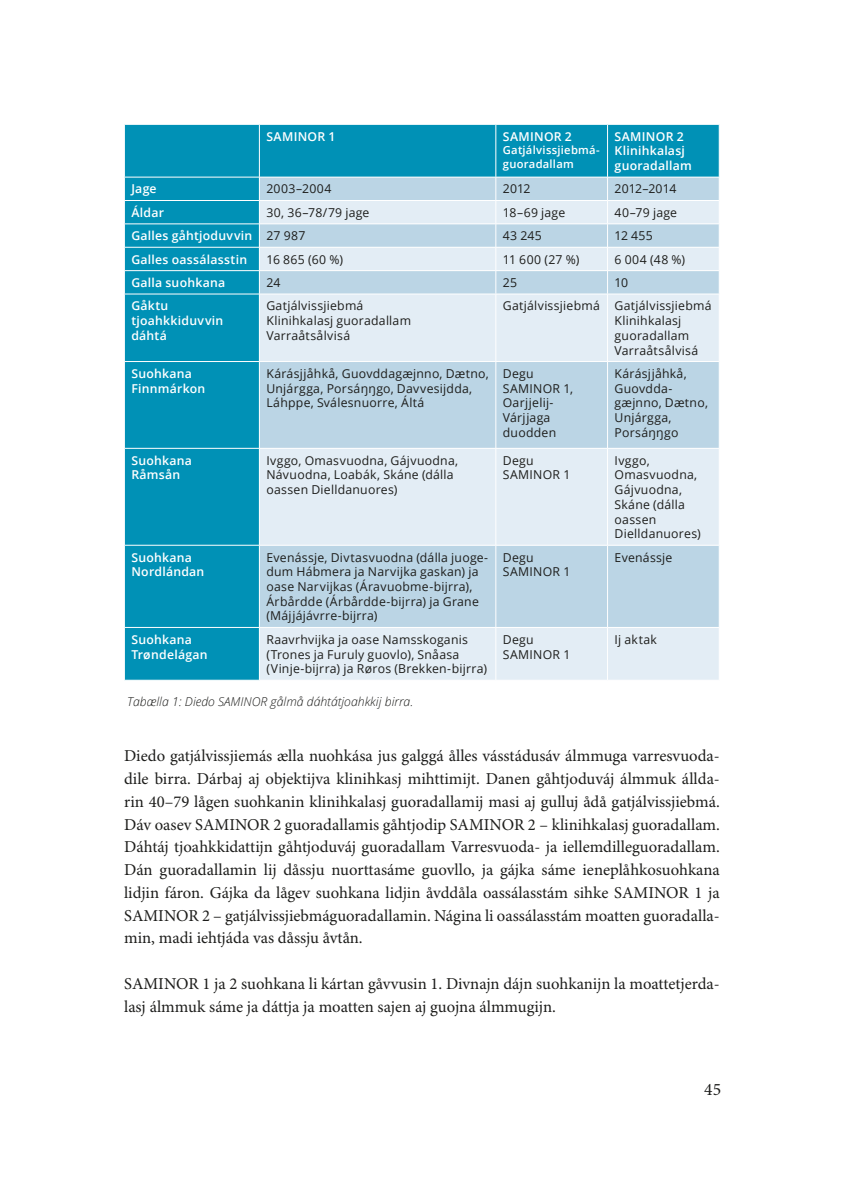
<style>
.page{position:relative;width:844px;height:1191px;background:#fff}
.page>*{position:absolute;margin:0;border:0;box-sizing:border-box;transform-origin:0 0}
.t1{font:17.5px "Minion Pro";color:#1d1d1b}
.Brødtekst{font:16.62px/22.8px "Minion Pro";color:#1d1d1b;text-align:justify}
.Tabeller_left{font:12.25px/14.7px "Open Sans";letter-spacing:.02em;color:#1d1d1b}
.Tabeller_left-2{font:600 12.25px/14.7px "Open Sans";letter-spacing:.02em;color:#fff}
.Fotokred{font:italic 300 12.25px "Open Sans";color:#1d1d1b}
.Tabeller_left-3{font:600 11.2px/13.5px "Open Sans";letter-spacing:.02em;color:#fff}
</style>
<div class="page">
<div style="left:125px;top:125px;width:593px;height:555px;background:#0091b6"></div>
<div style="left:260px;top:178px;width:458px;height:22px;background:#bbd5e5"></div>
<svg style="left:260px;top:201px;width:458px;height:479px;background:#d1e2ed"></svg>
<hr style="left:259px;top:125px;width:1px;height:52px;background:#fff">
<hr style="left:495px;top:125px;width:1px;height:52px;background:#fff">
<hr style="left:607px;top:125px;width:1px;height:52px;background:#fff">
<hr style="left:124px;top:177px;width:135px;height:1px;background:#fff">
<hr style="left:124px;top:200px;width:135px;height:1px;background:#fff">
<hr style="left:124px;top:223px;width:135px;height:1px;background:#fff">
<hr style="left:124px;top:247px;width:135px;height:1px;background:#fff">
<hr style="left:124px;top:270px;width:135px;height:1px;background:#fff">
<svg style="left:495px;top:178px;width:1px;height:116px"></svg>
<svg style="left:607px;top:178px;width:1px;height:116px"></svg>
<hr style="left:124px;top:294px;width:135px;height:1px;background:#fff">
<hr style="left:495px;top:294px;width:1px;height:67px;background:#fff">
<hr style="left:607px;top:294px;width:1px;height:67px;background:#fff">
<hr style="left:124px;top:361px;width:135px;height:1px;background:#fff">
<hr style="left:259px;top:361px;width:236px;height:1px;background:#fff">
<hr style="left:495px;top:361px;width:112px;height:1px;background:#fff">
<hr style="left:495px;top:362px;width:1px;height:86px;background:#fff">
<hr style="left:124px;top:448px;width:135px;height:1px;background:#fff">
<hr style="left:495px;top:448px;width:1px;height:97px;background:#fff">
<hr style="left:607px;top:448px;width:1px;height:97px;background:#fff">
<hr style="left:495px;top:627px;width:1px;height:53px;background:#fff">
<hr style="left:607px;top:627px;width:1px;height:53px;background:#fff">
<hr style="left:124px;top:545px;width:135px;height:1px;background:#fff">
<hr style="left:607px;top:361px;width:112px;height:1px;background:#fff">
<hr style="left:607px;top:362px;width:1px;height:86px;background:#fff">
<hr style="left:124px;top:627px;width:135px;height:1px;background:#fff">
<svg style="left:124px;top:177px;width:1px;height:117px"></svg>
<hr style="left:259px;top:177px;width:236px;height:1px;background:#fff">
<hr style="left:495px;top:177px;width:112px;height:1px;background:#fff">
<hr style="left:607px;top:177px;width:112px;height:1px;background:#fff">
<hr style="left:259px;top:362px;width:1px;height:86px;background:#fff">
<hr style="left:259px;top:545px;width:1px;height:82px;background:#fff">
<hr style="left:259px;top:200px;width:236px;height:1px;background:#fff">
<hr style="left:495px;top:200px;width:112px;height:1px;background:#fff">
<hr style="left:607px;top:200px;width:112px;height:1px;background:#fff">
<hr style="left:259px;top:223px;width:236px;height:1px;background:#fff">
<hr style="left:495px;top:223px;width:112px;height:1px;background:#fff">
<hr style="left:607px;top:223px;width:112px;height:1px;background:#fff">
<hr style="left:259px;top:247px;width:236px;height:1px;background:#fff">
<svg style="left:259px;top:177px;width:1px;height:117px"></svg>
<hr style="left:495px;top:247px;width:112px;height:1px;background:#fff">
<hr style="left:607px;top:247px;width:112px;height:1px;background:#fff">
<svg style="left:718px;top:177px;width:1px;height:117px"></svg>
<hr style="left:259px;top:270px;width:236px;height:1px;background:#fff">
<hr style="left:495px;top:270px;width:112px;height:1px;background:#fff">
<hr style="left:607px;top:270px;width:112px;height:1px;background:#fff">
<hr style="left:259px;top:294px;width:236px;height:1px;background:#fff">
<hr style="left:259px;top:294px;width:1px;height:67px;background:#fff">
<hr style="left:495px;top:294px;width:112px;height:1px;background:#fff">
<hr style="left:607px;top:294px;width:112px;height:1px;background:#fff">
<hr style="left:495px;top:545px;width:1px;height:82px;background:#fff">
<hr style="left:607px;top:545px;width:1px;height:82px;background:#fff">
<hr style="left:259px;top:448px;width:236px;height:1px;background:#fff">
<hr style="left:259px;top:448px;width:1px;height:97px;background:#fff">
<hr style="left:495px;top:448px;width:112px;height:1px;background:#fff">
<hr style="left:607px;top:448px;width:112px;height:1px;background:#fff">
<hr style="left:259px;top:545px;width:236px;height:1px;background:#fff">
<hr style="left:495px;top:545px;width:112px;height:1px;background:#fff">
<hr style="left:607px;top:545px;width:112px;height:1px;background:#fff">
<hr style="left:259px;top:627px;width:236px;height:1px;background:#fff">
<hr style="left:259px;top:627px;width:1px;height:53px;background:#fff">
<hr style="left:495px;top:627px;width:112px;height:1px;background:#fff">
<hr style="left:607px;top:627px;width:112px;height:1px;background:#fff">
<p class="Tabeller_left-2" style="left:266px;top:129px;width:71px">SAMINOR 1</p>
<p class="Tabeller_left-2" style="left:502px;top:129px;width:71px">SAMINOR 2</p>
<p class="Tabeller_left-3" style="left:502px;top:143px;width:98px">Gatjálvissjiebmá&shy;guoradallam</p>
<p class="Tabeller_left-2" style="left:614px;top:129px;width:71px">SAMINOR 2</p>
<p class="Tabeller_left-2" style="left:614px;top:143px;width:79px">Klinihkalasj guoradallam</p>
<p class="Tabeller_left-2" style="left:131px;top:181px;width:27px">Jage</p>
<p class="Tabeller_left" style="left:266px;top:181px;width:67px">2003–2004</p>
<p class="Tabeller_left" style="left:502px;top:181px;width:29px">2012</p>
<p class="Tabeller_left" style="left:614px;top:181px;width:63px">2012–2014</p>
<p class="Tabeller_left-2" style="left:131px;top:205px;width:34px">Áldar</p>
<p class="Tabeller_left" style="left:266px;top:205px;width:105px">30, 36–78/79 jage</p>
<p class="Tabeller_left" style="left:502px;top:205px;width:64px">18–69 jage</p>
<p class="Tabeller_left" style="left:614px;top:205px;width:64px">40–79 jage</p>
<p class="Tabeller_left-2" style="left:131px;top:228px;width:122px">Galles gåhtjoduvvin</p>
<p class="Tabeller_left" style="left:266px;top:228px;width:40px">27 987</p>
<p class="Tabeller_left" style="left:502px;top:228px;width:41px">43 245</p>
<p class="Tabeller_left" style="left:614px;top:228px;width:40px">12 455</p>
<p class="Tabeller_left-2" style="left:131px;top:251px;width:117px">Galles oassálasstin</p>
<p class="Tabeller_left" style="left:266px;top:251px;width:78px">16 865 (60 %)</p>
<p class="Tabeller_left" style="left:502px;top:251px;width:78px">11 600 (27 %)</p>
<p class="Tabeller_left" style="left:614px;top:251px;width:72px">6 004 (48 %)</p>
<p class="Tabeller_left-2" style="left:131px;top:275px;width:95px">Galla suohkana</p>
<p class="Tabeller_left" style="left:266px;top:275px;width:16px">24</p>
<p class="Tabeller_left" style="left:502px;top:275px;width:16px">25</p>
<p class="Tabeller_left" style="left:614px;top:275px;width:15px">10</p>
<p class="Tabeller_left-2" style="left:131px;top:298px;width:38px">Gåktu</p>
<p class="Tabeller_left-2" style="left:131px;top:313px;width:93px">tjoahkkiduvvin dáhtá</p>
<p class="Tabeller_left" style="left:266px;top:298px;width:98px">Gatjálvissjiebmá</p>
<p class="Tabeller_left" style="left:266px;top:313px;width:146px">Klinihkalasj guoradallam</p>
<p class="Tabeller_left" style="left:266px;top:328px;width:85px">Varraåtsålvisá</p>
<p class="Tabeller_left" style="left:502px;top:298px;width:98px">Gatjálvissjiebmá</p>
<p class="Tabeller_left" style="left:614px;top:298px;width:98px">Gatjálvissjiebmá</p>
<p class="Tabeller_left" style="left:614px;top:313px;width:76px">Klinihkalasj guoradallam</p>
<p class="Tabeller_left" style="left:614px;top:342px;width:85px">Varraåtsålvisá</p>
<p class="Tabeller_left-2" style="left:131px;top:366px;width:62px">Suohkana</p>
<p class="Tabeller_left-2" style="left:131px;top:380px;width:75px">Finnmárkon</p>
<p class="Tabeller_left" style="left:266px;top:366px;width:224px">Kárásjjåhkå, Guovddagæjnno, Dætno,<br>Unjárgga, Porsáŋŋgo, Davvesijdda,<br>Láhppe, Sválesnuorre, Áltá</p>
<p class="Tabeller_left" style="left:502px;top:366px;width:72px">Degu<br>SAMINOR 1,<br>Oarjjelij-<br>Várjjaga duodden</p>
<p class="Tabeller_left" style="left:614px;top:366px;width:95px">Kárásjjåhkå,<br>Guovdda&shy;gæjnno, Dætno,<br>Unjárgga,<br>Porsáŋŋgo</p>
<p class="Tabeller_left-2" style="left:131px;top:452px;width:62px">Suohkana</p>
<p class="Tabeller_left-2" style="left:131px;top:467px;width:50px">Råmsån</p>
<p class="Tabeller_left" style="left:266px;top:452px;width:193px">Ivggo, Omasvuodna, Gájvuodna,<br>Návuodna, Loabák, Skáne (dálla oassen Dielldanuores)</p>
<p class="Tabeller_left" style="left:502px;top:452px;width:69px">Degu<br>SAMINOR 1</p>
<p class="Tabeller_left" style="left:614px;top:452px;width:88px">Ivggo,<br>Omasvuodna,<br>Gájvuodna,<br>Skáne (dálla oassen<br>Dielldanuores)</p>
<p class="Tabeller_left-2" style="left:131px;top:549px;width:62px">Suohkana</p>
<p class="Tabeller_left-2" style="left:131px;top:564px;width:74px">Nordlándan</p>
<p class="Tabeller_left" style="left:266px;top:549px;width:223px">Evenássje, Divtasvuodna (dálla juoge&shy;dum Hábmera ja Narvijka gaskan) ja oase Narvijkas (Áravuobme-bijrra), Árbårdde (Árbårdde-bijrra) ja Grane (Májjájávrre-bijrra)</p>
<p class="Tabeller_left" style="left:502px;top:549px;width:69px">Degu<br>SAMINOR 1</p>
<p class="Tabeller_left" style="left:614px;top:549px;width:59px">Evenássje</p>
<p class="Tabeller_left" style="left:266px;top:631px;width:222px">Raavrhvijka ja oase Namsskoganis (Trones ja Furuly guovlo), Snåasa (Vinje-bijrra) ja Røros (Brekken-bijrra)</p>
<p class="Tabeller_left" style="left:502px;top:631px;width:69px">Degu<br>SAMINOR 1</p>
<p class="Tabeller_left" style="left:614px;top:631px;width:44px">Ij aktak</p>
<p class="Fotokred" style="left:127px;top:693px;width:287px">Tabælla 1: Diedo SAMINOR gålmå dáhtátjoahkkij birra.</p>
<p class="Tabeller_left-2" style="left:131px;top:632px;width:62px">Suohkana</p>
<p class="Tabeller_left-2" style="left:131px;top:646px;width:78px">Trøndelágan</p>
<p class="Brødtekst" style="left:124px;top:745px;width:597px">Diedo gatjálvissjiemás ælla nuohkása jus galggá ålles vásstádusáv álmmuga varresvuoda&shy;dile birra. Dárbaj aj objektijva klinihkasj mihttimijt. Danen gåhtjoduváj álmmuk állda&shy;rin 40–79 lågen suohkanin klinihkalasj guoradallamij masi aj gulluj ådå gatjálvissjiebmá.<br>Dáv oasev SAMINOR 2 guoradallamis gåhtjodip SAMINOR 2 – klinihkalasj guoradallam.<br>Dáhtáj tjoahkkidattijn gåhtjoduváj guoradallam Varresvuoda- ja iellemdilleguoradallam.<br>Dán guoradallamin lij dåssju nuorttasáme guovllo, ja gájka sáme ieneplåhkosuohkana lidjin fáron. Gájka da lågev suohkana lidjin åvddåla oassálasstám sihke SAMINOR 1 ja SAMINOR 2 – gatjálvissjiebmáguoradallamin. Nágina li oassálasstám moatten guoradalla&shy;min, madi iehtjáda vas dåssju åvtån.</p>
<p class="Brødtekst" style="left:124px;top:973px;width:597px">SAMINOR 1 ja 2 suohkana li kártan gåvvusin 1. Divnajn dájn suohkanijn la moattetjerda&shy;lasj álmmuk sáme ja dáttja ja moatten sajen aj guojna álmmugijn.</p>
<h1 class="t1" style="left:704px;top:1079px;width:18px">45</h1>
</div>
